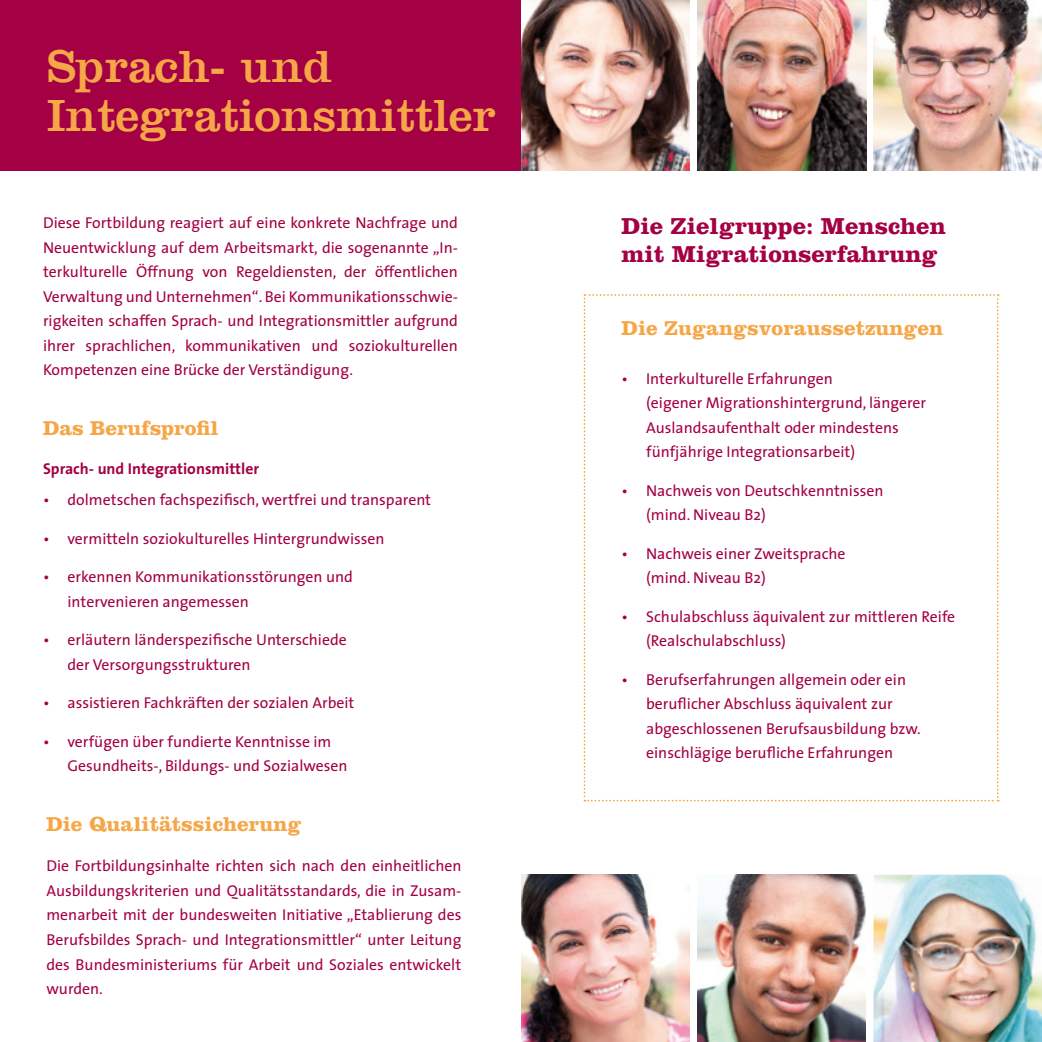
<style>
.page{position:relative;width:1042px;height:1042px;background:#fff}
.page>*{position:absolute;margin:0;border:0;box-sizing:border-box;transform-origin:0 0}
.t1{font:47.25px/49px "Clarendon LT";color:#f5a748}
.t2{font:700 24.15px/28.2px "Clarendon LT";color:#a40044}
.t3{font:700 21px "Clarendon LT";color:#f5a748}
.t4{font:15.75px/24.5px "The Sans";color:#a40044}
.t5{font:700 15.75px "The Sans";color:#a40044}
</style>
<div class="page">
<div style="left:0;top:0;width:521px;height:170px;background:#a40044"></div>
<img style="left:697px;top:0;width:169px;height:170px">
<img style="left:873px;top:0;width:169px;height:170px">
<img style="left:521px;top:0;width:169px;height:170px">
<svg style="left:583px;top:294px;width:415px;height:507px"></svg>
<img style="left:873px;top:874px;width:169px;height:168px">
<img style="left:697px;top:874px;width:169px;height:168px">
<img style="left:521px;top:874px;width:168px;height:168px">
<h1 class="t1" style="left:47px;top:42px;width:450px">Sprach- und<br>Integrationsmittler</h1>
<p class="t4" style="left:43px;top:210px;width:416px;text-align:justify">Diese Fortbildung reagiert auf eine konkrete Nachfrage und Neuentwicklung auf dem Arbeitsmarkt, die sogenannte „In&shy;terkulturelle Öffnung von Regeldiensten, der öffentlichen Verwaltung und Unternehmen“. Bei Kommunikationsschwie&shy;rigkeiten schaffen Sprach- und Integrationsmittler aufgrund ihrer sprachlichen, kommunikativen und soziokulturellen Kompetenzen eine Brücke der Verständigung.</p>
<h3 class="t3" style="left:43px;top:415px;width:177px">Das Berufsprofil</h3>
<p class="t5" style="left:43px;top:455px;width:218px">Sprach- und Integrationsmittler</p>
<p class="t4" style="left:43px;top:487px;width:390px">• dolmetschen fachspezifisch, wertfrei und transparent</p>
<p class="t4" style="left:43px;top:526px;width:343px">• vermitteln soziokulturelles Hintergrundwissen</p>
<p class="t4" style="left:67px;top:564px;width:287px;text-indent:-25px">• erkennen Kommunikationsstörungen und intervenieren angemessen</p>
<p class="t4" style="left:67px;top:627px;width:281px;text-indent:-25px">• erläutern länderspezifische Unterschiede der Versorgungsstrukturen</p>
<p class="t4" style="left:43px;top:690px;width:313px">• assistieren Fachkräften der sozialen Arbeit</p>
<p class="t4" style="left:67px;top:729px;width:282px;text-indent:-25px">• verfügen über fundierte Kenntnisse im<br>Gesundheits-, Bildungs- und Sozialwesen</p>
<h3 class="t3" style="left:46px;top:811px;width:256px">Die Qualitätssicherung</h3>
<p class="t4" style="left:46px;top:853px;width:416px;text-align:justify">Die Fortbildungsinhalte richten sich nach den einheitlichen Ausbildungskriterien und Qualitätsstandards, die in Zusam&shy;menarbeit mit der bundesweiten Initiative „Etablierung des Berufsbildes Sprach- und Integrationsmittler“ unter Leitung des Bundesministeriums für Arbeit und Soziales entwickelt wurden.</p>
<h2 class="t2" style="left:622px;top:211px;width:326px">Die Zielgruppe: Menschen mit Migrationserfahrung</h2>
<h3 class="t3" style="left:622px;top:315px;width:323px">Die Zugangsvoraussetzungen</h3>
<p class="t4" style="left:646px;top:366px;width:281px;text-indent:-25px">• Interkulturelle Erfahrungen<br>(eigener Migrationshintergrund, längerer Auslandsaufenthalt oder mindestens fünfjährige Integrationsarbeit)</p>
<p class="t4" style="left:646px;top:478px;width:239px;text-indent:-25px">• Nachweis von Deutschkenntnissen (mind. Niveau B2)</p>
<p class="t4" style="left:646px;top:541px;width:201px;text-indent:-25px">• Nachweis einer Zweitsprache (mind. Niveau B2)</p>
<p class="t4" style="left:646px;top:604px;width:311px;text-indent:-25px">• Schulabschluss äquivalent zur mittleren Reife (Realschulabschluss)</p>
<p class="t4" style="left:646px;top:667px;width:276px;text-indent:-25px">• Berufserfahrungen allgemein oder ein beruflicher Abschluss äquivalent zur abgeschlossenen Berufsausbildung bzw. einschlägige berufliche Erfahrungen</p>
</div>
